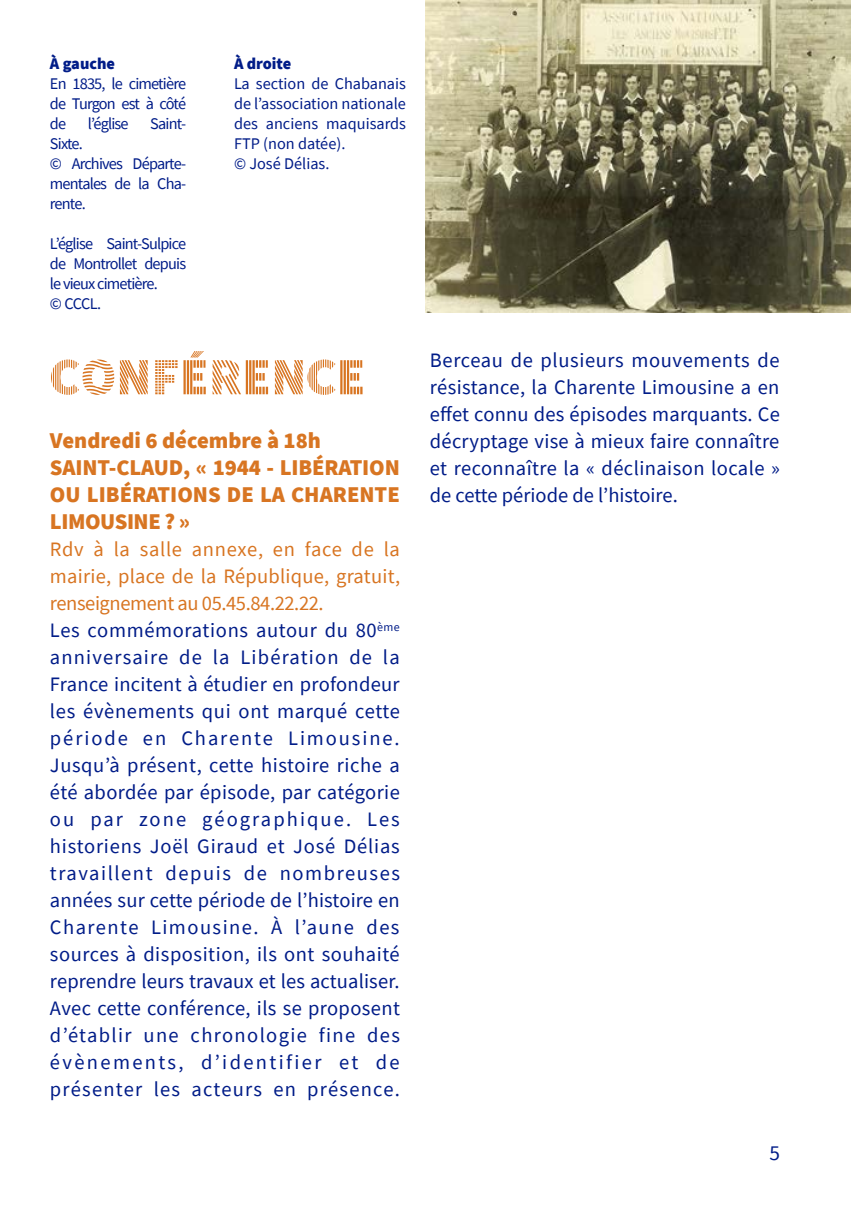
<style>
.page{position:relative;width:851px;height:1205px;background:#fff}
.page>*{position:absolute;margin:0;border:0;box-sizing:border-box;transform-origin:0 0}
.TITRE_NIVEAU_2{font:900 52.5px "Source Sans Pro DISPLAYV2";color:#d87522}
.TEXTE_COURANT{font:900 22.5px "Source Sans Pro";letter-spacing:-.005em;color:#d87522}
.DATES{font:900 22.5px "Source Sans Pro";color:#d87522}
.t1{font:21.25px "Source Sans Pro";color:#001c88}
.TEXTE_COURANT-2{font:20.5px "Source Sans Pro";letter-spacing:.025em;color:#001c88}
.TEXTE_COURANT-3{font:20.5px/27px "Source Sans Pro";letter-spacing:-.005em;color:#d87522;text-align:justify}
.TEXTE_COURANT-4{font:20.5px "Source Sans Pro";letter-spacing:.005em;color:#001c88}
.TEXTE_COURANT-5{font:20.5px "Source Sans Pro";letter-spacing:.055em;color:#001c88}
.TEXTE_COURANT-6{font:20.5px "Source Sans Pro";letter-spacing:.065em;color:#001c88}
.TEXTE_COURANT-7{font:20.5px "Source Sans Pro";letter-spacing:.06em;color:#001c88}
.TEXTE_COURANT-8{font:20.5px "Source Sans Pro";letter-spacing:.075em;color:#001c88}
.TEXTE_COURANT-9{font:20.5px "Source Sans Pro";letter-spacing:.07em;color:#001c88}
.TEXTE_COURANT-10{font:20.5px "Source Sans Pro";letter-spacing:.095em;color:#001c88}
.TEXTE_COURANT-11{font:20.5px "Source Sans Pro";letter-spacing:.115em;color:#001c88}
.TEXTE_COURANT-12{font:20.5px "Source Sans Pro";color:#001c88}
.TEXTE_COURANT-13{font:20.5px "Source Sans Pro";letter-spacing:.1em;color:#001c88}
.LEGENDE___TEXTE_PETI{font:16.25px/20px "Source Sans Pro";letter-spacing:-.05em;color:#001c88;text-align:justify}
.LEGENDE___TEXTE_PETI-2{font:16.25px "Source Sans Pro";color:#001c88}
.LEGENDE___TEXTE_PETI-3{font:900 16.25px "Source Sans Pro";color:#001c88}
</style>
<div class="page">
<img style="left:425px;top:0;width:425px;height:312px">
<p class="LEGENDE___TEXTE_PETI-3" style="left:50px;top:52px;width:67px">À gauche</p>
<p class="LEGENDE___TEXTE_PETI" style="left:50px;top:73px;width:138px">En 1835, le cimetière de Turgon est à côté de</p>
<p class="LEGENDE___TEXTE_PETI" style="left:88px;top:113px;width:42px">l’église</p>
<p class="LEGENDE___TEXTE_PETI" style="left:150px;top:113px;width:37px">Saint-</p>
<p class="LEGENDE___TEXTE_PETI" style="left:50px;top:133px;width:34px">Sixte.</p>
<p class="LEGENDE___TEXTE_PETI" style="left:50px;top:153px;width:138px">© Archives Départe&shy;mentales de la Cha&shy;rente.</p>
<p class="LEGENDE___TEXTE_PETI" style="left:50px;top:233px;width:138px">L’église Saint-Sulpice de Montrollet depuis le vieux cimetière.</p>
<p class="LEGENDE___TEXTE_PETI" style="left:50px;top:293px;width:53px">© CCCL.</p>
<p class="LEGENDE___TEXTE_PETI-3" style="left:234px;top:52px;width:59px">À droite</p>
<p class="LEGENDE___TEXTE_PETI" style="left:234px;top:73px;width:173px">La section de Chabanais de l’association nationale des anciens maquisards</p>
<p class="LEGENDE___TEXTE_PETI-2" style="left:234px;top:133px;width:113px">FTP (non datée).</p>
<p class="LEGENDE___TEXTE_PETI-2" style="left:234px;top:153px;width:97px">© José Délias.</p>
<p class="TITRE_NIVEAU_2" style="left:50px;top:350px;width:317px">CONFÉRENCE</p>
<p class="DATES" style="left:50px;top:425px;width:272px">Vendredi 6 décembre à 18h</p>
<p class="TEXTE_COURANT" style="left:50px;top:452px;width:351px">SAINT-CLAUD, « 1944 - LIBÉRATION</p>
<p class="TEXTE_COURANT" style="left:50px;top:479px;width:351px">OU LIBÉRATIONS DE LA CHARENTE</p>
<p class="TEXTE_COURANT" style="left:50px;top:506px;width:141px">LIMOUSINE ? »</p>
<p class="TEXTE_COURANT-3" style="left:50px;top:536px;width:351px">Rdv à la salle annexe, en face de la mairie, place de la République, gratuit, renseignement au 05.45.84.22.22.</p>
<p class="TEXTE_COURANT-2" style="left:50px;top:617px;width:351px">Les commémorations autour du 80<sup>ème</sup></p>
<p class="TEXTE_COURANT-5" style="left:50px;top:644px;width:351px">anniversaire de la Libération de la</p>
<p class="TEXTE_COURANT-2" style="left:50px;top:671px;width:351px">France incitent à étudier en profondeur</p>
<p class="TEXTE_COURANT-2" style="left:50px;top:698px;width:351px">les évènements qui ont marqué cette</p>
<p class="TEXTE_COURANT-10" style="left:50px;top:725px;width:351px">période en Charente Limousine.</p>
<p class="TEXTE_COURANT-2" style="left:50px;top:752px;width:351px">Jusqu’à présent, cette histoire riche a</p>
<p class="TEXTE_COURANT-2" style="left:50px;top:779px;width:351px">été abordée par épisode, par catégorie</p>
<p class="TEXTE_COURANT-13" style="left:50px;top:806px;width:351px">ou par zone géographique. Les</p>
<p class="TEXTE_COURANT-2" style="left:50px;top:833px;width:351px">historiens Joël Giraud et José Délias</p>
<p class="TEXTE_COURANT-8" style="left:50px;top:860px;width:351px">travaillent depuis de nombreuses</p>
<p class="TEXTE_COURANT-2" style="left:50px;top:887px;width:351px">années sur cette période de l’histoire en</p>
<p class="TEXTE_COURANT-9" style="left:50px;top:914px;width:351px">Charente Limousine. À l’aune des</p>
<p class="TEXTE_COURANT-2" style="left:50px;top:941px;width:351px">sources à disposition, ils ont souhaité</p>
<p class="TEXTE_COURANT-4" style="left:50px;top:968px;width:351px">reprendre leurs travaux et les actualiser.</p>
<p class="TEXTE_COURANT-2" style="left:50px;top:995px;width:351px">Avec cette conférence, ils se proposent</p>
<p class="TEXTE_COURANT-6" style="left:50px;top:1022px;width:351px">d’établir une chronologie fine des</p>
<p class="TEXTE_COURANT-11" style="left:50px;top:1049px;width:351px">évènements, d’identifier et de</p>
<p class="TEXTE_COURANT-7" style="left:50px;top:1076px;width:351px">présenter les acteurs en présence.</p>
<p class="TEXTE_COURANT-2" style="left:430px;top:347px;width:351px">Berceau de plusieurs mouvements de</p>
<p class="TEXTE_COURANT-2" style="left:430px;top:374px;width:351px">résistance, la Charente Limousine a en</p>
<p class="TEXTE_COURANT-2" style="left:430px;top:401px;width:351px">effet connu des épisodes marquants. Ce</p>
<p class="TEXTE_COURANT-2" style="left:430px;top:428px;width:351px">décryptage vise à mieux faire connaître</p>
<p class="TEXTE_COURANT-2" style="left:430px;top:455px;width:351px">et reconnaître la « déclinaison locale »</p>
<p class="TEXTE_COURANT-12" style="left:430px;top:482px;width:249px">de cette période de l’histoire.</p>
<p class="t1" style="left:769px;top:1139px;width:12px">5</p>
</div>
